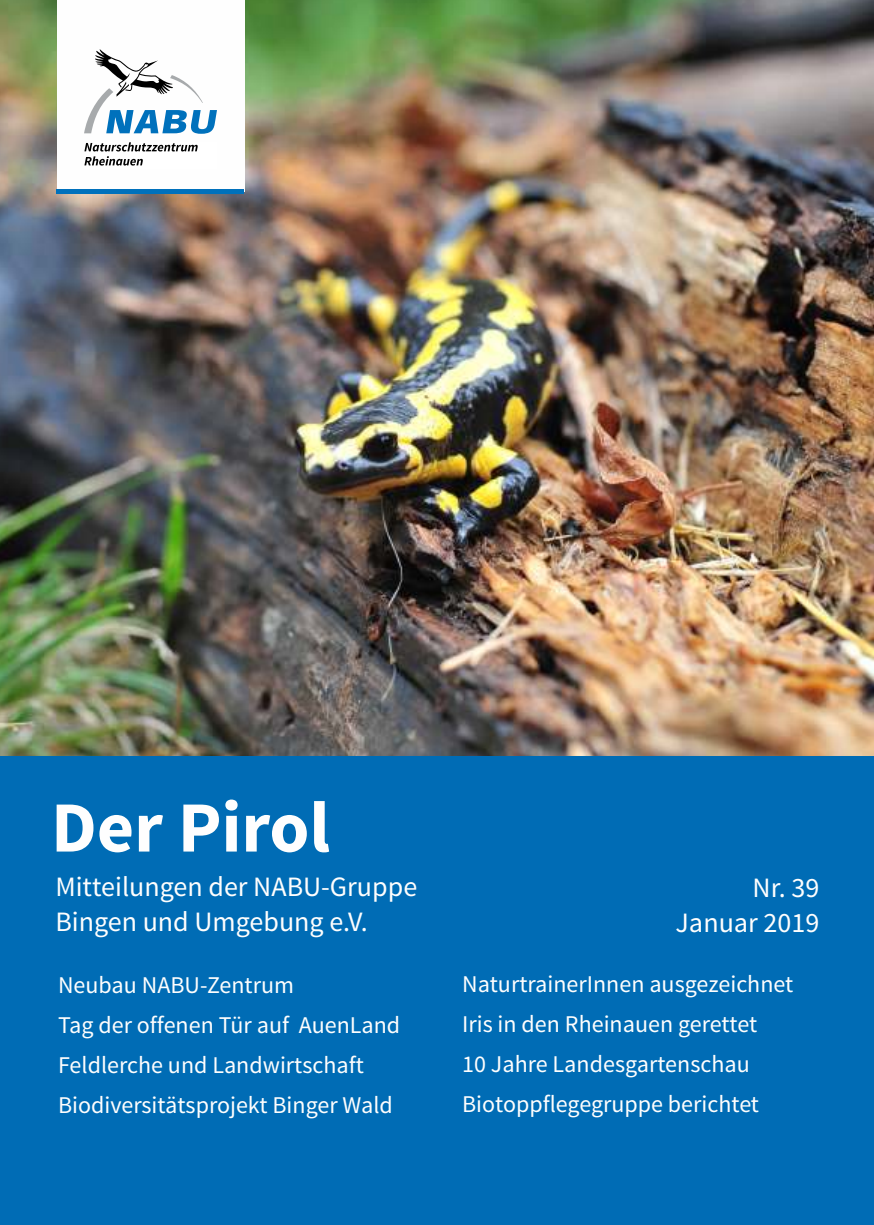
<style>
.page{position:relative;width:874px;height:1225px;background:#fff}
.page>*{position:absolute;margin:0;border:0;box-sizing:border-box;transform-origin:0 0}
.t1{font:700 72px "Source Sans Pro";color:#fefefe}
.t2{font:28px/35.2px "Source Sans Pro";color:#fefefe;text-align:right}
.t3{font:24px/40px "Source Sans Pro";color:#fefefe}
</style>
<div class="page">
<img style="left:0;top:0;width:873px;height:756px">
<div style="left:0;top:756px;width:873px;height:469px;background:#006cb5"></div>
<div style="left:57px;top:0;width:187px;height:192px;background:#fefefe"></div>
<svg style="left:84px;top:49px;width:133px;height:85px"></svg>
<svg style="left:84px;top:142px;width:113px;height:24px"></svg>
<div style="left:57px;top:189px;width:187px;height:5px;background:#0071bc"></div>
<h1 class="t1" style="left:51px;top:797px;width:280px">Der Pirol</h1>
<p class="t2" style="left:55px;top:871px;width:363px;text-align:left">Mitteilungen der NABU-Gruppe<br>Bingen und Umgebung e.V.</p>
<p class="t2" style="left:675px;top:872px;width:145px">Nr. 39<br>Januar 2019</p>
<p class="t3" style="left:58px;top:966px;width:343px">Neubau NABU-Zentrum<br>Tag der offenen Tür auf AuenLand<br>Feldlerche und Landwirtschaft<br>Biodiversitätsprojekt Binger Wald</p>
<p class="t3" style="left:462px;top:965px;width:332px">NaturtrainerInnen ausgezeichnet<br>Iris in den Rheinauen gerettet<br>10 Jahre Landesgartenschau<br>Biotoppflegegruppe berichtet</p>
</div>
